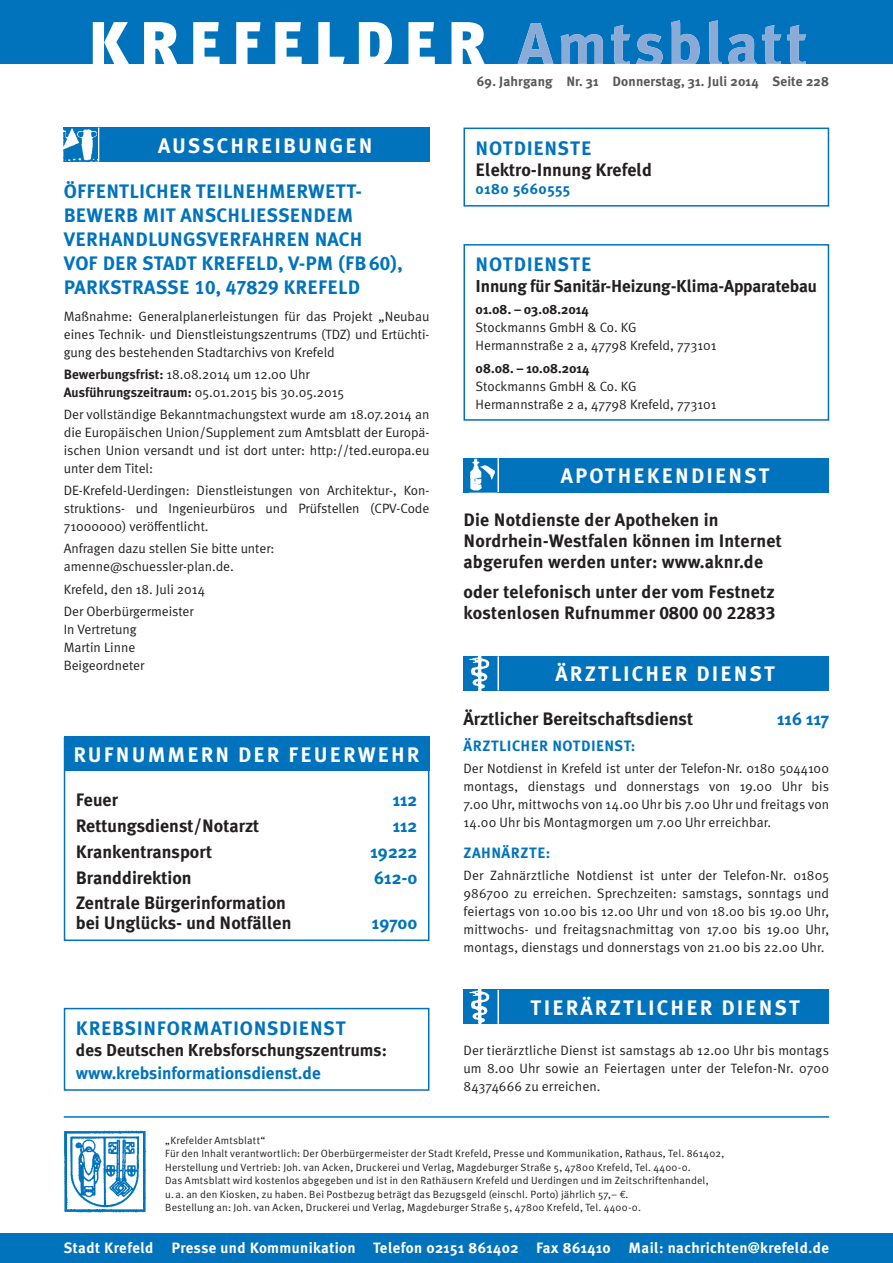
<style>
.page{position:relative;width:893px;height:1263px;background:#fff}
.page>*{position:absolute;margin:0;border:0;box-sizing:border-box;transform-origin:0 0}
.t1{font:700 21px "Meta Plus";letter-spacing:.1em;color:#fff}
.t2{font:700 19.5px/24px "Meta Plus";letter-spacing:.01em;color:#0073bc}
.t3{font:700 19.5px "Meta Plus";letter-spacing:.035em;color:#0073bc}
.t4{font:700 19.5px "Meta Plus";letter-spacing:.04em;color:#0073bc}
.t5{font:700 18px/21px "Meta Plus";color:#231f20}
.t6{font:700 18px "Meta Plus";color:#0073bc}
.t7{font:700 17.25px "Meta Plus";letter-spacing:-.01em;color:#231f20}
.t8{font:700 17.25px "Meta Plus";color:#0073bc}
.t9{font:700 15px "Meta Plus";letter-spacing:.025em;color:#fff}
.t10{font:700 15px "Meta Plus";letter-spacing:.03em;color:#0073bc}
.t11{font:13.5px/18px "Meta Normal";color:#231f20;text-align:justify}
.t12{font:700 13.5px "Meta Plus";letter-spacing:.01em;color:#57585a}
.t13{font:700 13.5px "Meta Plus";color:#231f20}
.t14{font:10.5px/13.5px "Meta Normal";letter-spacing:.015em;color:#231f20}
.s1{font-family:"Meta Plus Bold Caps";font-weight:400}
.s2{font-family:"Meta Plus";font-weight:700}
.s3{font-family:"Euro Mono"}
</style>
<div class="page">
<div style="left:0;top:0;width:893px;height:64px;background:#0073bc"></div>
<svg style="left:93px;top:22px;width:392px;height:42px"></svg>
<svg style="left:517px;top:20px;width:289px;height:44px"></svg>
<div style="left:0;top:1233px;width:893px;height:30px;background:#0073bc"></div>
<hr style="left:64px;top:1116px;width:765px;height:2px;background:#0073bc">
<img style="left:64px;top:1131px;width:82px;height:82px">
<div style="left:463px;top:128px;width:366px;height:79px;border:2px solid #0073bc"></div>
<div style="left:64px;top:737px;width:365px;height:204px;border:2px solid #0073bc"></div>
<div style="left:64px;top:737px;width:365px;height:34px;background:#0073bc"></div>
<div style="left:463px;top:656px;width:366px;height:34px;background:#0073bc"></div>
<hr style="left:497px;top:656px;width:2px;height:34px;background:#fff">
<img style="left:469px;top:656px;width:21px;height:34px">
<div style="left:463px;top:990px;width:366px;height:34px;background:#0073bc"></div>
<hr style="left:497px;top:990px;width:2px;height:34px;background:#fff">
<img style="left:469px;top:990px;width:21px;height:34px">
<div style="left:463px;top:458px;width:366px;height:34px;background:#0073bc"></div>
<hr style="left:497px;top:458px;width:2px;height:34px;background:#fff">
<img style="left:470px;top:458px;width:25px;height:33px">
<div style="left:463px;top:244px;width:366px;height:177px;border:2px solid #0073bc"></div>
<div style="left:64px;top:1008px;width:365px;height:83px;border:2px solid #0073bc"></div>
<div style="left:64px;top:128px;width:365px;height:34px;background:#0073bc"></div>
<hr style="left:98px;top:128px;width:1px;height:34px;background:#fff">
<img style="left:64px;top:128px;width:34px;height:34px">
<h1 class="t1" style="left:158px;top:137px;width:216px">AUSSCHREIBUNGEN</h1>
<h2 class="t2" style="left:64px;top:181px;width:340px">ÖFFENTLICHER TEILNEHMERWETT-<br>BEWERB MIT ANSCHLIESSENDEM<br>VERHANDLUNGSVERFAHREN NACH<br>VOF DER STADT KREFELD, V-PM (FB <span class="s1">60</span>),<br>PARKSTRASSE <span class="s1">10</span>, <span class="s1">47829</span> KREFELD</h2>
<p class="t11" style="left:64px;top:307px;width:367px">Maßnahme: Generalplanerleistungen für das Projekt „Neubau eines Technik- und Dienstleistungszentrums (TDZ) und Ertüchti&shy;gung des bestehenden Stadtarchivs von Krefeld</p>
<p class="t11" style="left:64px;top:365px;width:282px"><span class="s2">Bewerbungsfrist:</span> 18.08.2014 um 12.00 Uhr<br><span class="s2">Ausführungszeitraum:</span> 05.01.2015 bis 30.05.2015</p>
<p class="t11" style="left:64px;top:405px;width:367px">Der vollständige Bekanntmachungstext wurde am 18.07.2014 an die Europäischen Union/Supplement zum Amtsblatt der Europä&shy;ischen Union versandt und ist dort unter: http://ted.europa.eu unter dem Titel:</p>
<p class="t11" style="left:64px;top:481px;width:367px">DE-Krefeld-Uerdingen: Dienstleistungen von Architektur-, Kon&shy;struktions- und Ingenieurbüros und Prüfstellen (CPV-Code 71000000) veröffentlicht.</p>
<p class="t11" style="left:64px;top:540px;width:212px">Anfragen dazu stellen Sie bitte unter: amenne@schuessler-plan.de.</p>
<p class="t11" style="left:64px;top:578px;width:143px;line-height:22.2px">Krefeld, den 18. Juli 2014<br>Der Oberbürgermeister</p>
<p class="t11" style="left:64px;top:620px;width:82px;text-align:left">In Vertretung<br>Martin Linne<br>Beigeordneter</p>
<h1 class="t1" style="left:73px;top:746px;width:348px">RUFNUMMERN DER FEUERWEHR</h1>
<h3 class="t5" style="left:76px;top:790px;width:44px">Feuer</h3>
<h3 class="t6" style="left:393px;top:793px;width:26px">112</h3>
<h3 class="t5" style="left:76px;top:816px;width:185px">Rettungsdienst/Notarzt</h3>
<h3 class="t6" style="left:393px;top:818px;width:26px">112</h3>
<h3 class="t5" style="left:76px;top:842px;width:138px">Krankentransport</h3>
<h3 class="t6" style="left:370px;top:844px;width:48px">19222</h3>
<h3 class="t5" style="left:76px;top:868px;width:117px">Branddirektion</h3>
<h3 class="t6" style="left:374px;top:870px;width:45px">612-0</h3>
<h3 class="t5" style="left:76px;top:895px;width:217px;line-height:19.5px">Zentrale Bürgerinformation bei Unglücks- und Notfällen</h3>
<h3 class="t6" style="left:372px;top:916px;width:47px">19700</h3>
<h2 class="t3" style="left:76px;top:1021px;width:271px">KREBSINFORMATIONSDIENST</h2>
<p class="t7" style="left:76px;top:1043px;width:312px">des Deutschen Krebsforschungszentrums:</p>
<p class="t8" style="left:76px;top:1066px;width:246px">www.krebsinformationsdienst.de</p>
<p class="t12" style="left:477px;top:76px;width:354px">69. Jahrgang Nr. 31 Donnerstag, 31. Juli 2014 Seite 228</p>
<h2 class="t4" style="left:476px;top:141px;width:117px">NOTDIENSTE</h2>
<h3 class="t5" style="left:476px;top:161px;width:178px">Elektro-Innung Krefeld</h3>
<p class="t10" style="left:476px;top:183px;width:96px">0180 5660555</p>
<h2 class="t4" style="left:476px;top:257px;width:117px">NOTDIENSTE</h2>
<p class="t7" style="left:476px;top:279px;width:343px">Innung für Sanitär-Heizung-Klima-Apparatebau</p>
<p class="t13" style="left:476px;top:304px;width:115px">01.08. – 03.08.2014</p>
<p class="t11" style="left:476px;top:318px;width:242px">Stockmanns GmbH &amp; Co. KG<br>Hermannstraße 2 a, 47798 Krefeld, 773101</p>
<p class="t13" style="left:476px;top:363px;width:115px">08.08. – 10.08.2014</p>
<p class="t11" style="left:476px;top:377px;width:242px">Stockmanns GmbH &amp; Co. KG<br>Hermannstraße 2 a, 47798 Krefeld, 773101</p>
<h1 class="t1" style="left:561px;top:468px;width:210px">APOTHEKENDIENST</h1>
<h3 class="t5" style="left:463px;top:511px;width:320px">Die Notdienste der Apotheken in<br>Nordrhein-Westfalen können im Internet abgerufen werden unter: www.aknr.de</h3>
<h3 class="t5" style="left:463px;top:582px;width:314px">oder telefonisch unter der vom Festnetz kostenlosen Rufnummer <span class="s1">0800 00 22833</span></h3>
<h1 class="t1" style="left:556px;top:666px;width:221px">ÄRZTLICHER DIENST</h1>
<h3 class="t5" style="left:463px;top:709px;width:231px">Ärztlicher Bereitschaftsdienst</h3>
<h3 class="t6" style="left:777px;top:711px;width:54px">116 117</h3>
<p class="t10" style="left:463px;top:740px;width:174px">ÄRZTLICHER NOTDIENST:</p>
<p class="t11" style="left:463px;top:759px;width:367px">Der Notdienst in Krefeld ist unter der Telefon-Nr. 0180 5044100 montags, dienstags und donnerstags von 19.00 Uhr bis 7.00 Uhr, mittwochs von 14.00 Uhr bis 7.00 Uhr und freitags von 14.00 Uhr bis Montagmorgen um 7.00 Uhr erreichbar.</p>
<p class="t10" style="left:463px;top:847px;width:88px">ZAHNÄRZTE:</p>
<p class="t11" style="left:463px;top:866px;width:367px">Der Zahnärztliche Notdienst ist unter der Telefon-Nr. 01805<br>986700 zu erreichen. Sprechzeiten: samstags, sonntags und feiertags von 10.00 bis 12.00 Uhr und von 18.00 bis 19.00 Uhr, mittwochs- und freitagsnachmittag von 17.00 bis 19.00 Uhr, montags, dienstags und donnerstags von 21.00 bis 22.00 Uhr.</p>
<h1 class="t1" style="left:531px;top:999px;width:271px">TIERÄRZTLICHER DIENST</h1>
<p class="t11" style="left:463px;top:1041px;width:367px">Der tierärztliche Dienst ist samstags ab 12.00 Uhr bis montags um 8.00 Uhr sowie an Feiertagen unter der Telefon-Nr. 0700<br>84374666 zu erreichen.</p>
<p class="t14" style="left:165px;top:1133px;width:561px">„Krefelder Amtsblatt“<br>Für den Inhalt verantwortlich: Der Oberbürgermeister der Stadt Krefeld, Presse und Kommunikation, Rathaus, Tel. 861402, Herstellung und Vertrieb: Joh. van Acken, Druckerei und Verlag, Magdeburger Straße 5, 47800 Krefeld, Tel. 4400-0.<br>Das Amtsblatt wird kostenlos abgegeben und ist in den Rathäusern Krefeld und Uerdingen und im Zeitschriftenhandel,<br>u. a. an den Kiosken, zu haben. Bei Postbezug beträgt das Bezugsgeld (einschl. Porto) jährlich 57,– <span class="s3">€</span>.<br>Bestellung an: Joh. van Acken, Druckerei und Verlag, Magdeburger Straße 5, 47800 Krefeld, Tel. 4400-0.</p>
<p class="t9" style="left:64px;top:1242px;width:767px">Stadt Krefeld Presse und Kommunikation Telefon 02151 861402 Fax 861410 Mail: nachrichten@krefeld.de</p>
</div>
